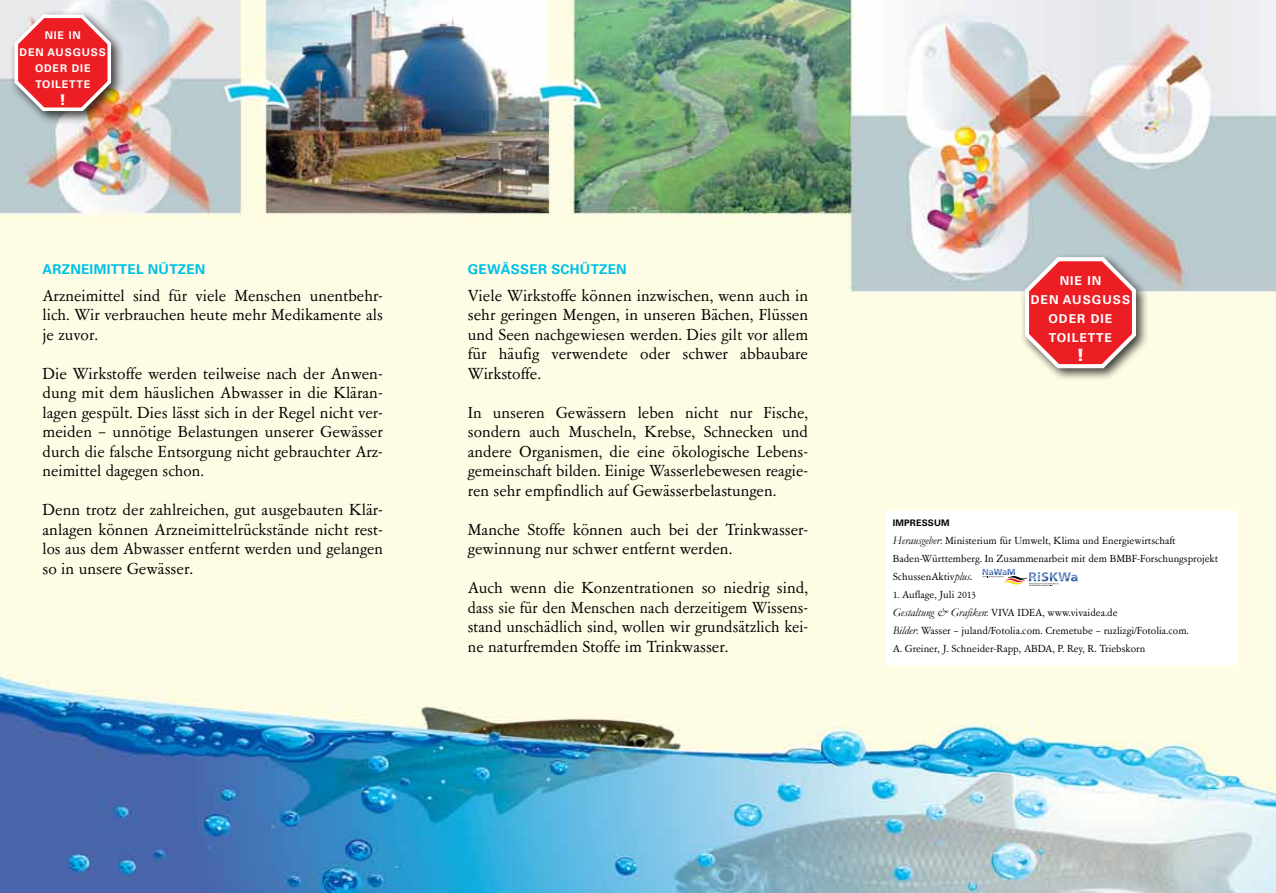
<style>
.page{position:relative;width:1276px;height:893px;background:#fff}
.page>*{position:absolute;margin:0;border:0;box-sizing:border-box;transform-origin:0 0}
.t1{font:18px/19.5px "Garamont Amst SB";color:#000;text-align:justify}
.t2{font:900 16.95px "Univers LT";color:#fff}
.t3{font:900 14.85px "Univers LT";color:#fff}
.t4{font:700 13.5px "Univers LT";letter-spacing:.02em;color:#00c0e8}
.t5{font:700 12.3px/18.9px "Univers LT";letter-spacing:.08em;color:#fff;text-align:center}
.t6{font:11.55px/18px "Garamont Amst SB";color:#000}
.t7{font:700 10.65px/16.5px "Univers LT";letter-spacing:.08em;color:#fff;text-align:center}
.t8{font:700 9px "Univers LT";letter-spacing:.02em;color:#000}
.s1{font-family:"Garamond";font-style:italic}
</style>
<div class="page">
<img style="left:0;top:0;width:1276px;height:893px">
<div style="left:10px;top:10px;width:114px;height:114px;background:#000;opacity:.75"></div>
<svg style="left:13px;top:13px;width:100px;height:100px;background:#e2575a"></svg>
<div style="left:1020px;top:253px;width:129px;height:129px;background:#000;opacity:.75"></div>
<svg style="left:1023px;top:255px;width:115px;height:115px;background:#e35a5d"></svg>
<div style="left:887px;top:511px;width:351px;height:154px;background:#fff"></div>
<img style="left:982px;top:569px;width:33px;height:3px">
<svg style="left:982px;top:572px;width:95px;height:14px"></svg>
<p class="t7" style="left:20px;top:27px;width:88px">NIE IN<br>DEN AUSGUSS<br>ODER DIE<br>TOILETTE</p>
<p class="t3" style="left:60px;top:90px;width:8px">!</p>
<p class="t4" style="left:43px;top:261px;width:164px">ARZNEIMITTEL NÜTZEN</p>
<p class="t1" style="left:43px;top:286px;width:342px">Arzneimittel sind für viele Menschen unentbehr&shy;lich. Wir verbrauchen heute mehr Medikamente als je zuvor.</p>
<p class="t1" style="left:43px;top:364px;width:342px">Die Wirkstoffe werden teilweise nach der Anwen&shy;dung mit dem häuslichen Abwasser in die Kläran&shy;lagen gespült. Dies lässt sich in der Regel nicht ver&shy;meiden – unnötige Belastungen unserer Gewässer durch die falsche Entsorgung nicht gebrauchter Arz&shy;neimittel dagegen schon.</p>
<p class="t1" style="left:43px;top:501px;width:342px">Denn trotz der zahlreichen, gut ausgebauten Klär&shy;anlagen können Arzneimittelrückstände nicht rest&shy;los aus dem Abwasser entfernt werden und gelangen so in unsere Gewässer.</p>
<p class="t4" style="left:468px;top:261px;width:160px">GEWÄSSER SCHÜTZEN</p>
<p class="t1" style="left:468px;top:286px;width:342px">Viele Wirkstoffe können inzwischen, wenn auch in sehr geringen Mengen, in unseren Bächen, Flüssen und Seen nachgewiesen werden. Dies gilt vor allem für häufig verwendete oder schwer abbaubare Wirkstoffe.</p>
<p class="t1" style="left:468px;top:403px;width:342px;text-align:left">In unseren Gewässern leben nicht nur Fische, sondern auch Muscheln, Krebse, Schnecken und andere Organismen, die eine ökologische Lebens-- gemeinschaft bilden. Einige Wasserlebewesen reagie&shy;ren sehr empfindlich auf Gewässerbelastungen.</p>
<p class="t1" style="left:468px;top:520px;width:342px">Manche Stoffe können auch bei der Trinkwasser&shy;gewinnung nur schwer entfernt werden.</p>
<p class="t1" style="left:468px;top:579px;width:342px">Auch wenn die Konzentrationen so niedrig sind, dass sie für den Menschen nach derzeitigem Wissens&shy;stand unschädlich sind, wollen wir grundsätzlich kei&shy;ne naturfremden Stoffe im Trinkwasser.</p>
<p class="t5" style="left:1030px;top:272px;width:101px">NIE IN<br>DEN AUSGUSS<br>ODER DIE<br>TOILETTE</p>
<p class="t2" style="left:1076px;top:344px;width:9px">!</p>
<p class="t8" style="left:892px;top:517px;width:58px">IMPRESSUM</p>
<p class="t6" style="left:892px;top:532px;width:327px"><span class="s1">Herausgeber</span>: Ministerium für Umwelt, Klima und Energiewirtschaft<br>Baden-Württemberg. In Zusammenarbeit mit dem BMBF-Forschungsprojekt<br>SchussenAktiv<span class="s1">plus.</span></p>
<p class="t6" style="left:892px;top:586px;width:297px">1. Auflage, Juli 2013<br><span class="s1">Gestaltung &amp; Grafiken</span>: VIVA IDEA, www.vivaidea.de<br><span class="s1">Bilder</span>: Wasser – juland/Fotolia.com. Cremetube – ruzlizgi/Fotolia.com.<br>A. Greiner, J. Schneider-Rapp, ABDA, P. Rey, R. Triebskorn</p>
</div>
